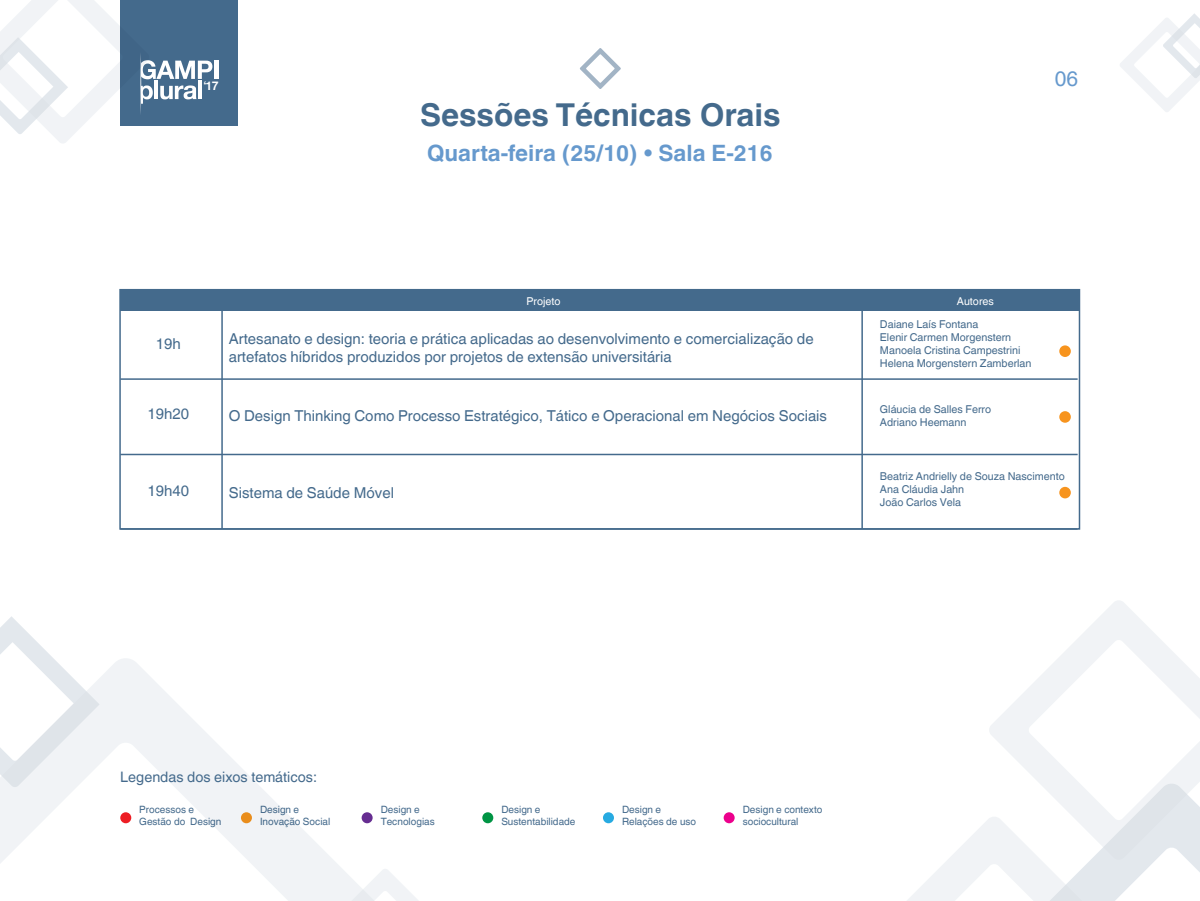
<style>
.page{position:relative;width:1200px;height:901px;background:#fff}
.page>*{position:absolute;margin:0;border:0;box-sizing:border-box;transform-origin:0 0}
.t1{font:700 31.5px "Helvetica World";color:#446a8c}
.t2{font:700 22.5px "Helvetica World";color:#6699cd}
.t3{font:21px "Helvetica World";color:#6699cd}
.t4{font:15px/18px "Helvetica World";color:#446a8c}
.t5{font:14.4px "Helvetica World";color:#446a8c}
.t6{font:700 12px "Helvetica World";color:#fff}
.t7{font:10.8px/12.9px "Helvetica World";color:#446a8c}
.t8{font:10.8px "Helvetica World";color:#fff}
.t9{font:10.05px/12px "Helvetica World";color:#446a8c}
</style>
<div class="page">
<div style="left:482px;top:812px;width:11px;height:11px;background:#009444;border-radius:50%"></div>
<div style="left:603px;top:812px;width:11px;height:11px;background:#27aae1;border-radius:50%"></div>
<div style="left:724px;top:812px;width:11px;height:11px;background:#ec008c;border-radius:50%"></div>
<svg style="left:580px;top:48px;width:41px;height:41px"></svg>
<div style="left:120px;top:0;width:118px;height:125px;background:#446a8c"></div>
<hr style="left:214px;top:61px;width:4px;height:18px;background:#fff">
<div style="left:119px;top:289px;width:961px;height:240px;background:#fff;border:2px solid #446a8c"></div>
<div style="left:120px;top:289px;width:959px;height:22px;background:#446a8c"></div>
<hr style="left:221px;top:289px;width:2px;height:239px;background:#446a8c">
<hr style="left:120px;top:378px;width:958px;height:1px;background:#446a8c">
<hr style="left:120px;top:453px;width:958px;height:2px;background:#446a8c">
<hr style="left:120px;top:528px;width:958px;height:1px;background:#446a8c">
<hr style="left:861px;top:289px;width:2px;height:239px;background:#446a8c">
<div style="left:1059px;top:345px;width:12px;height:12px;background:#f7941e;border-radius:50%"></div>
<div style="left:1059px;top:411px;width:12px;height:11px;background:#f7941e;border-radius:50%"></div>
<div style="left:1059px;top:486px;width:12px;height:12px;background:#f7941e;border-radius:50%"></div>
<svg style="left:0;top:658px;width:373px;height:242px"></svg>
<svg style="left:312px;top:868px;width:105px;height:32px"></svg>
<svg style="left:0;top:616px;width:100px;height:170px"></svg>
<svg style="left:1120px;top:13px;width:80px;height:99px"></svg>
<svg style="left:0;top:0;width:212px;height:143px"></svg>
<svg style="left:908px;top:819px;width:292px;height:81px"></svg>
<svg style="left:989px;top:601px;width:211px;height:258px"></svg>
<p class="t6" style="left:203px;top:78px;width:17px">‘17</p>
<h3 class="t3" style="left:1055px;top:66px;width:25px">06</h3>
<h1 class="t1" style="left:420px;top:96px;width:362px">Sessões Técnicas Orais</h1>
<h2 class="t2" style="left:427px;top:140px;width:347px">Quarta-feira (25/10) • Sala E-216</h2>
<p class="t8" style="left:527px;top:294px;width:35px">Projeto</p>
<p class="t8" style="left:957px;top:294px;width:39px">Autores</p>
<p class="t4" style="left:156px;top:335px;width:26px">19h</p>
<p class="t4" style="left:229px;top:330px;width:586px">Artesanato e design: teoria e prática aplicadas ao desenvolvimento e comercialização de artefatos híbridos produzidos por projetos de extensão universitária</p>
<p class="t7" style="left:880px;top:318px;width:153px">Daiane Laís Fontana<br>Elenir Carmen Morgenstern<br>Manoela Cristina Campestrini<br>Helena Morgenstern Zamberlan</p>
<p class="t4" style="left:148px;top:404px;width:43px">19h20</p>
<p class="t4" style="left:229px;top:406px;width:600px">O Design Thinking Como Processo Estratégico, Tático e Operacional em Negócios Sociais</p>
<p class="t7" style="left:880px;top:403px;width:113px">Gláucia de Salles Ferro<br>Adriano Heemann</p>
<p class="t4" style="left:148px;top:481px;width:43px">19h40</p>
<p class="t4" style="left:229px;top:483px;width:167px">Sistema de Saúde Móvel</p>
<p class="t7" style="left:880px;top:469px;width:186px">Beatriz Andrielly de Souza Nascimento<br>Ana Cláudia Jahn<br>João Carlos Vela</p>
<p class="t5" style="left:120px;top:767px;width:198px">Legendas dos eixos temáticos:</p>
<p class="t9" style="left:139px;top:803px;width:84px">Processos e<br>Gestão do Design</p>
<p class="t9" style="left:260px;top:803px;width:72px">Design e<br>Inovação Social</p>
<p class="t9" style="left:381px;top:803px;width:56px">Design e<br>Tecnologias</p>
<p class="t9" style="left:501px;top:803px;width:76px">Design e<br>Sustentabilidade</p>
<p class="t9" style="left:622px;top:803px;width:76px">Design e<br>Relações de uso</p>
<p class="t9" style="left:743px;top:803px;width:81px">Design e contexto sociocultural</p>
</div>
